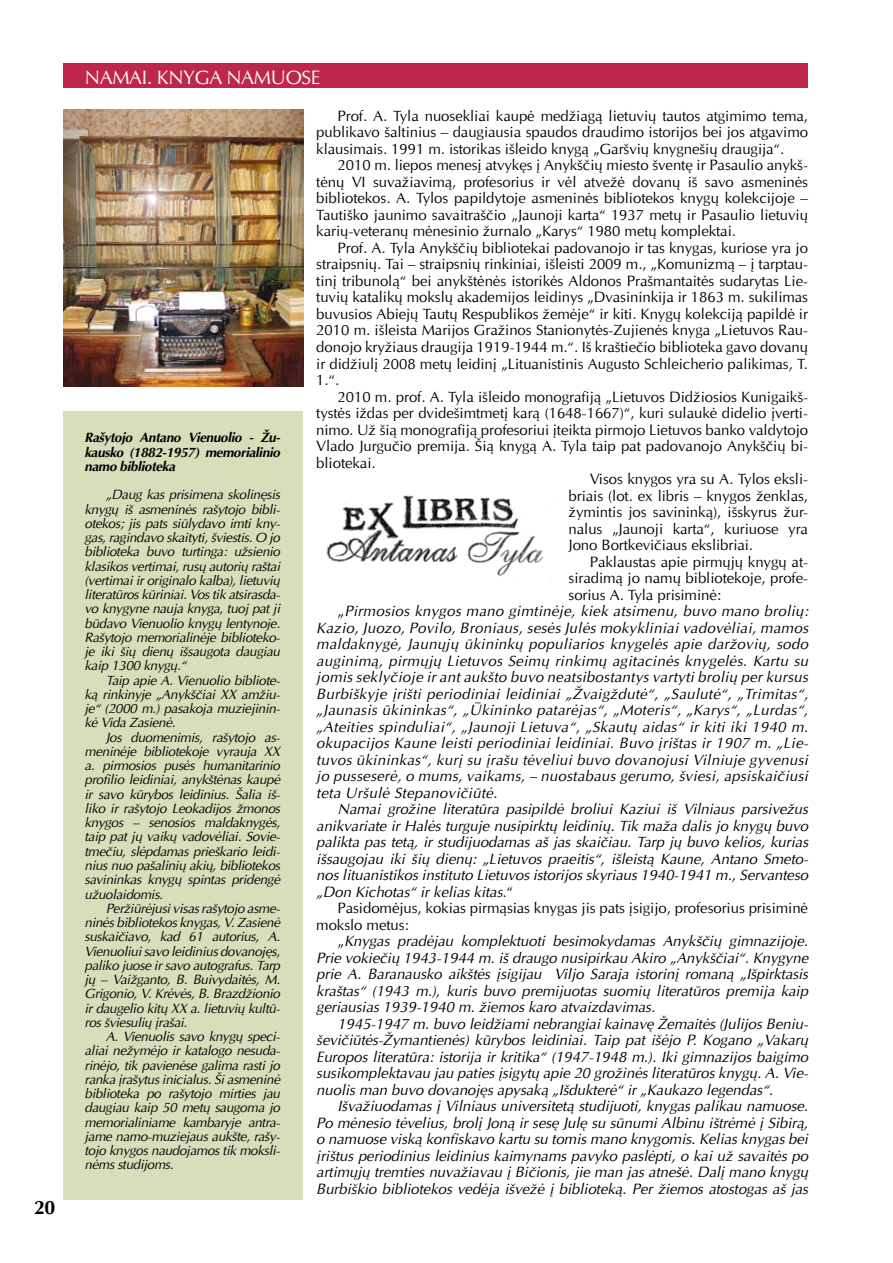
<style>
.page{position:relative;width:893px;height:1263px;background:#fff}
.page>*{position:absolute;margin:0;border:0;box-sizing:border-box;transform-origin:0 0}
.t1{font:19.5px "Optima";letter-spacing:-.02em;color:#fff}
.t2{font:700 19.5px "Optima";color:#000}
.t3{font:15px/16.5px "Optima";letter-spacing:-.005em;color:#000;text-align:justify}
.t4{font:italic 15px "Optima";letter-spacing:-.005em;color:#000}
.t5{font:italic 15px "Optima";letter-spacing:.02em;color:#000}
.t6{font:italic 13.5px/14.2px "Optima";letter-spacing:-.025em;color:#000;text-align:justify}
.t7{font:italic 700 13.5px/14.2px "Optima";letter-spacing:-.025em;color:#000;text-align:justify}
.s1{font-style:normal}
</style>
<div class="page">
<div style="left:64px;top:64px;width:744px;height:24px;background:#be264a"></div>
<img style="left:326px;top:495px;width:218px;height:81px">
<div style="left:64px;top:411px;width:239px;height:789px;background:#d7deb9"></div>
<img style="left:64px;top:109px;width:239px;height:278px">
<h1 class="t2" style="left:34px;top:1195px;width:23px">20</h1>
<h1 class="t1" style="left:85px;top:66px;width:28px">Namai</h1>
<h1 class="t1" style="left:147px;top:66px;width:95px">. Knyga nam</h1>
<h1 class="t1" style="left:271px;top:66px;width:51px">uose</h1>
<p class="t7" style="left:85px;top:430px;width:197px">Rašytojo Antano Vienuolio - Žu&shy;kausko (1882-1957) memorialinio namo biblioteka</p>
<p class="t6" style="left:85px;top:488px;width:197px;text-indent:21px">„Daug kas prisimena skolinęsis knygų iš asmeninės rašytojo bibli&shy;otekos; jis pats siūlydavo imti kny&shy;gas, ragindavo skaityti, šviestis. O jo biblioteka buvo turtinga: užsienio klasikos vertimai, rusų autorių raštai (vertimai ir originalo kalba), lietuvių literatūros kūriniai. Vos tik atsirasda&shy;vo knygyne nauja knyga, tuoj pat ji būdavo Vienuolio knygų lentynoje.<br>Rašytojo memorialinėje biblioteko&shy;je iki šių dienų išsaugota daugiau kaip 1300 knygų.“</p>
<p class="t6" style="left:85px;top:673px;width:197px;text-indent:21px">Taip apie A. Vienuolio bibliote&shy;ką rinkinyje „Anykščiai XX amžiu&shy;je“ (2000 m.) pasakoja muziejinin&shy;kė Vida Zasienė.</p>
<p class="t6" style="left:85px;top:730px;width:197px;text-indent:21px">Jos duomenimis, rašytojo as&shy;meninėje bibliotekoje vyrauja XX a. pirmosios pusės humanitarinio profilio leidiniai, anykštėnas kaupė ir savo kūrybos leidinius. Šalia iš&shy;liko ir rašytojo Leokadijos žmonos knygos – senosios maldaknygės, taip pat jų vaikų vadovėliai. Sovie&shy;tmečiu, slėpdamas prieškario leidi&shy;nius nuo pašalinių akių, bibliotekos savininkas knygų spintas pridengė užuolaidomis.</p>
<p class="t6" style="left:85px;top:901px;width:197px;text-indent:21px">Peržiūrėjusi visas rašytojo asme&shy;ninės bibliotekos knygas, V. Zasienė suskaičiavo, kad 61 autorius, A.<br>Vienuoliui savo leidinius dovanojęs, paliko juose ir savo autografus. Tarp jų – Vaižganto, B. Buivydaitės, M.<br>Grigonio, V. Krėvės, B. Brazdžionio ir daugelio kitų XX a. lietuvių kultū&shy;ros šviesulių įrašai.</p>
<p class="t6" style="left:85px;top:1029px;width:197px;text-indent:21px">A. Vienuolis savo knygų speci&shy;aliai nežymėjo ir katalogo nesuda&shy;rinėjo, tik pavienėse galima rasti jo ranka įrašytus inicialus. Ši asmeninė biblioteka po rašytojo mirties jau daugiau kaip 50 metų saugoma jo memorialiniame kambaryje antra&shy;jame namo-muziejaus aukšte, rašy&shy;tojo knygos naudojamos tik moksli&shy;nėms studijoms.</p>
<p class="t3" style="left:316px;top:108px;width:493px;text-indent:21px">Prof. A. Tyla nuosekliai kaupė medžiagą lietuvių tautos atgimimo tema, publikavo šaltinius – daugiausia spaudos draudimo istorijos bei jos atgavimo klausimais. 1991 m. istorikas išleido knygą „Garšvių knygnešių draugija“.</p>
<p class="t3" style="left:316px;top:157px;width:493px;text-indent:21px">2010 m. liepos menesį atvykęs į Anykščių miesto šventę ir Pasaulio anykš&shy;tėnų VI suvažiavimą, profesorius ir vėl atvežė dovanų iš savo asmeninės bibliotekos. A. Tylos papildytoje asmeninės bibliotekos knygų kolekcijoje – Tautiško jaunimo savaitraščio „Jaunoji karta“ 1937 metų ir Pasaulio lietuvių karių-veteranų mėnesinio žurnalo „Karys“ 1980 metų komplektai.</p>
<p class="t3" style="left:316px;top:240px;width:493px;text-indent:21px">Prof. A. Tyla Anykščių bibliotekai padovanojo ir tas knygas, kuriose yra jo straipsnių. Tai – straipsnių rinkiniai, išleisti 2009 m., „Komunizmą – į tarptau&shy;tinį tribunolą“ bei anykštėnės istorikės Aldonos Prašmantaitės sudarytas Lie&shy;tuvių katalikų mokslų akademijos leidinys „Dvasininkija ir 1863 m. sukilimas buvusios Abiejų Tautų Respublikos žemėje“ ir kiti. Knygų kolekciją papildė ir 2010 m. išleista Marijos Gražinos Stanionytės-Zujienės knyga „Lietuvos Rau&shy;donojo kryžiaus draugija 1919-1944 m.“. Iš kraštiečio biblioteka gavo dovanų ir didžiulį 2008 metų leidinį „Lituanistinis Augusto Schleicherio palikimas, T.<br>1.“.</p>
<p class="t3" style="left:338px;top:388px;width:472px">2010 m. prof. A. Tyla išleido monografiją „Lietuvos Didžiosios Kunigaikš-</p>
<p class="t3" style="left:316px;top:405px;width:493px">tystės iždas per dvidešimtmetį karą (1648-1667)“, kuri sulaukė didelio įverti-</p>
<p class="t3" style="left:316px;top:421px;width:493px">nimo. Už šią monografiją profesoriui įteikta pirmojo Lietuvos banko valdytojo</p>
<p class="t3" style="left:316px;top:438px;width:493px">Vlado Jurgučio premija. Šią knygą A. Tyla taip pat padovanojo Anykščių bi-</p>
<p class="t3" style="left:316px;top:454px;width:61px">bliotekai.</p>
<p class="t3" style="left:590px;top:471px;width:220px">Visos knygos yra su A. Tylos eksli-</p>
<p class="t3" style="left:569px;top:487px;width:241px">briais (lot. ex libris – knygos ženklas,</p>
<p class="t3" style="left:569px;top:504px;width:241px">žymintis jos savininką), išskyrus žur-</p>
<p class="t3" style="left:569px;top:520px;width:241px">nalus „Jaunoji karta“, kuriuose yra</p>
<p class="t3" style="left:569px;top:537px;width:186px">Jono Bortkevičiaus ekslibriai.</p>
<p class="t3" style="left:590px;top:553px;width:220px">Paklaustas apie pirmųjų knygų at-</p>
<p class="t3" style="left:569px;top:570px;width:241px">siradimą jo namų bibliotekoje, profe-</p>
<p class="t3" style="left:569px;top:586px;width:154px">sorius A. Tyla prisiminė:</p>
<p class="t5" style="left:338px;top:602px;width:472px"><span class="s1">„</span>Pirmosios knygos mano gimtinėje, kiek atsimenu, buvo mano brolių:</p>
<p class="t5" style="left:316px;top:618px;width:493px">Kazio, Juozo, Povilo, Broniaus, sesės Julės mokykliniai vadovėliai, mamos</p>
<p class="t5" style="left:316px;top:635px;width:493px">maldaknygė, Jaunųjų ūkininkų populiarios knygelės apie daržovių, sodo</p>
<p class="t5" style="left:316px;top:651px;width:493px">auginimą, pirmųjų Lietuvos Seimų rinkimų agitacinės knygelės. Kartu su</p>
<p class="t5" style="left:316px;top:668px;width:493px">jomis seklyčioje ir ant aukšto buvo neatsibostantys vartyti brolių per kursus</p>
<p class="t5" style="left:316px;top:684px;width:493px">Burbiškyje įrišti periodiniai leidiniai „Žvaigždutė“, „Saulutė“, „Trimitas“,</p>
<p class="t5" style="left:316px;top:701px;width:493px">„Jaunasis ūkininkas“, „Ūkininko patarėjas“, „Moteris“, „Karys“, „Lurdas“,</p>
<p class="t5" style="left:316px;top:717px;width:493px">„Ateities spinduliai“, „Jaunoji Lietuva“, „Skautų aidas“ ir kiti iki 1940 m.</p>
<p class="t5" style="left:316px;top:734px;width:494px">okupacijos Kaune leisti periodiniai leidiniai. Buvo įrištas ir 1907 m. „Lie-</p>
<p class="t5" style="left:316px;top:750px;width:493px">tuvos ūkininkas“, kurį su įrašu tėveliui buvo dovanojusi Vilniuje gyvenusi</p>
<p class="t5" style="left:316px;top:767px;width:493px">jo pusseserė, o mums, vaikams, – nuostabaus gerumo, šviesi, apsiskaičiusi</p>
<p class="t5" style="left:316px;top:783px;width:183px">teta Uršulė Stepanovičiūtė.</p>
<p class="t4" style="left:338px;top:800px;width:472px">Namai grožine literatūra pasipildė broliui Kaziui iš Vilniaus parsivežus</p>
<p class="t4" style="left:316px;top:816px;width:493px">anikvariate ir Halės turguje nusipirktų leidinių. Tik maža dalis jo knygų buvo</p>
<p class="t4" style="left:316px;top:833px;width:493px">palikta pas tetą, ir studijuodamas aš jas skaičiau. Tarp jų buvo kelios, kurias</p>
<p class="t4" style="left:316px;top:849px;width:493px">išsaugojau iki šių dienų: „Lietuvos praeitis“, išleistą Kaune, Antano Smeto-</p>
<p class="t4" style="left:316px;top:866px;width:493px">nos lituanistikos instituto Lietuvos istorijos skyriaus 1940-1941 m., Servanteso</p>
<p class="t4" style="left:316px;top:882px;width:198px">„Don Kichotas“ ir kelias kitas<span class="s1">.“</span></p>
<p class="t3" style="left:338px;top:900px;width:472px">Pasidomėjus, kokias pirmąsias knygas jis pats įsigijo, profesorius prisiminė</p>
<p class="t3" style="left:316px;top:916px;width:94px">mokslo metus:</p>
<p class="t4" style="left:338px;top:932px;width:472px"><span class="s1">„</span>Knygas pradėjau komplektuoti besimokydamas Anykščių gimnazijoje.</p>
<p class="t4" style="left:316px;top:948px;width:493px">Prie vokiečių 1943-1944 m. iš draugo nusipirkau Akiro „Anykščiai“. Knygyne</p>
<p class="t4" style="left:316px;top:965px;width:493px">prie A. Baranausko aikštės įsigijau Viljo Saraja istorinį romaną „Išpirktasis</p>
<p class="t4" style="left:316px;top:981px;width:493px">kraštas“ (1943 m.), kuris buvo premijuotas suomių literatūros premija kaip</p>
<p class="t4" style="left:316px;top:998px;width:340px">geriausias 1939-1940 m. žiemos karo atvaizdavimas.</p>
<p class="t4" style="left:338px;top:1014px;width:472px">1945-1947 m. buvo leidžiami nebrangiai kainavę Žemaitės (Julijos Beniu-</p>
<p class="t4" style="left:316px;top:1031px;width:493px">ševičiūtės-Žymantienės) kūrybos leidiniai. Taip pat išėjo P. Kogano „Vakarų</p>
<p class="t4" style="left:316px;top:1047px;width:493px">Europos literatūra: istorija ir kritika“ (1947-1948 m.). Iki gimnazijos baigimo</p>
<p class="t4" style="left:316px;top:1064px;width:493px">susikomplektavau jau paties įsigytų apie 20 grožinės literatūros knygų. A. Vie-</p>
<p class="t4" style="left:316px;top:1080px;width:458px">nuolis man buvo dovanojęs apysaką „Išdukterė“ ir „Kaukazo legendas“.</p>
<p class="t4" style="left:338px;top:1097px;width:472px">Išvažiuodamas į Vilniaus universitetą studijuoti, knygas palikau namuose.</p>
<p class="t4" style="left:316px;top:1113px;width:493px">Po mėnesio tėvelius, brolį Joną ir sesę Julę su sūnumi Albinu ištrėmė į Sibirą,</p>
<p class="t4" style="left:316px;top:1130px;width:493px">o namuose viską konfiskavo kartu su tomis mano knygomis. Kelias knygas bei</p>
<p class="t4" style="left:316px;top:1146px;width:493px">įrištus periodinius leidinius kaimynams pavyko paslėpti, o kai už savaitės po</p>
<p class="t4" style="left:316px;top:1163px;width:493px">artimųjų tremties nuvažiavau į Bičionis, jie man jas atnešė. Dalį mano knygų</p>
<p class="t4" style="left:316px;top:1179px;width:493px">Burbiškio bibliotekos vedėja išvežė į biblioteką. Per žiemos atostogas aš jas</p>
</div>
